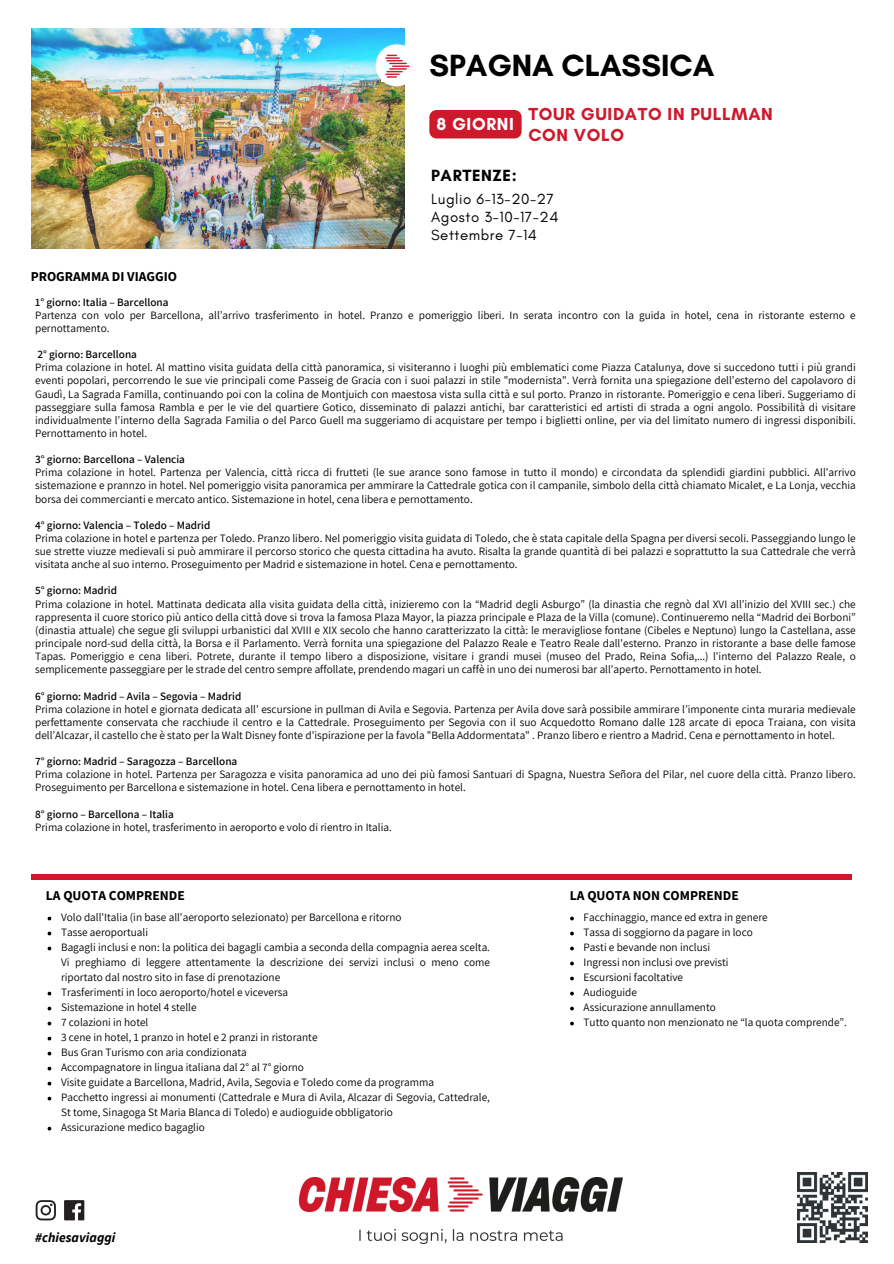
<style>
.page{position:relative;width:894px;height:1264px;background:#fff}
.page>*{position:absolute;margin:0;border:0;box-sizing:border-box;transform-origin:0 0}
.t1{font:700 31.2px "Glacial Indifference";color:#000}
.t2{font:700 17.7px/20.2px "Glacial Indifference";letter-spacing:.035em;color:#ce192c}
.t3{font:700 17.7px "Glacial Indifference";letter-spacing:.035em;color:#fff}
.t4{font:700 16.5px "Glacial Indifference";letter-spacing:.035em;color:#000}
.t5{font:15px/18px "Glacial Indifference";letter-spacing:.035em;color:#000}
.t6{font:700 13.5px "Source Sans Pro";color:#000}
.t7{font:italic 700 13.5px "Source Sans Pro";letter-spacing:.005em;color:#000}
.t8{font:11.25px/13px "Assistant";color:#000;text-align:justify}
.t9{font:600 11.25px "Assistant";color:#000}
</style>
<div class="page">
<div style="left:31px;top:874px;width:820px;height:5px;background:#ce192c"></div>
<img style="left:31px;top:29px;width:373px;height:219px">
<img style="left:298px;top:1177px;width:324px;height:65px">
<img style="left:797px;top:1172px;width:70px;height:70px">
<img style="left:35px;top:1200px;width:50px;height:21px">
<div style="left:375px;top:44px;width:42px;height:42px;background:#fff;border-radius:50%"></div>
<img style="left:385px;top:54px;width:25px;height:24px">
<svg style="left:48px;top:916px;width:3px;height:4px"></svg>
<svg style="left:48px;top:931px;width:3px;height:4px"></svg>
<svg style="left:48px;top:946px;width:3px;height:4px"></svg>
<svg style="left:48px;top:991px;width:3px;height:4px"></svg>
<svg style="left:48px;top:1006px;width:3px;height:4px"></svg>
<svg style="left:48px;top:1021px;width:3px;height:4px"></svg>
<svg style="left:48px;top:1036px;width:3px;height:4px"></svg>
<svg style="left:48px;top:1051px;width:3px;height:4px"></svg>
<svg style="left:48px;top:1066px;width:3px;height:4px"></svg>
<svg style="left:48px;top:1081px;width:3px;height:4px"></svg>
<div style="left:429px;top:110px;width:92px;height:28px;background:#ce192c"></div>
<p class="t1" style="left:429px;top:46px;width:286px">SPAGNA CLASSICA</p>
<p class="t3" style="left:436px;top:114px;width:79px">8 GIORNI</p>
<p class="t4" style="left:431px;top:165px;width:87px">PARTENZE:</p>
<p class="t2" style="left:528px;top:104px;width:246px">TOUR GUIDATO IN PULLMAN<br>CON VOLO</p>
<h4 class="t6" style="left:31px;top:268px;width:148px">PROGRAMMA DI VIAGGIO</h4>
<p class="t5" style="left:431px;top:190px;width:129px">Luglio 6-13-20-27<br>Agosto 3-10-17-24<br>Settembre 7-14</p>
<h2 class="t9" style="left:35px;top:294px;width:135px">1° giorno: Italia – Barcellona</h2>
<h2 class="t8" style="left:35px;top:308px;width:821px">Partenza con volo per Barcellona, all’arrivo trasferimento in hotel. Pranzo e pomeriggio liberi. In serata incontro con la guida in hotel, cena in ristorante esterno e pernottamento.</h2>
<h3 class="t9" style="left:37px;top:346px;width:101px">2° giorno: Barcellona</h3>
<p class="t8" style="left:35px;top:360px;width:822px">Prima colazione in hotel. Al mattino visita guidata della città panoramica, si visiteranno i luoghi più emblematici come Piazza Catalunya, dove si succedono tutti i più grandi eventi popolari, percorrendo le sue vie principali come Passeig de Gracia con i suoi palazzi in stile "modernista". Verrà fornita una spiegazione dell’esterno del capolavoro di Gaudì, La Sagrada Familla, continuando poi con la colina de Montjuich con maestosa vista sulla città e sul porto. Pranzo in ristorante. Pomeriggio e cena liberi. Suggeriamo di passeggiare sulla famosa Rambla e per le vie del quartiere Gotico, disseminato di palazzi antichi, bar caratteristici ed artisti di strada a ogni angolo. Possibilità di visitare individualmente l’interno della Sagrada Familia o del Parco Guell ma suggeriamo di acquistare per tempo i biglietti online, per via del limitato numero di ingressi disponibili.<br>Pernottamento in hotel.</p>
<p class="t9" style="left:35px;top:451px;width:151px">3° giorno: Barcellona – Valencia</p>
<p class="t8" style="left:35px;top:465px;width:821px">Prima colazione in hotel. Partenza per Valencia, città ricca di frutteti (le sue arance sono famose in tutto il mondo) e circondata da splendidi giardini pubblici. All'arrivo sistemazione e prannzo in hotel. Nel pomeriggio visita panoramica per ammirare la Cattedrale gotica con il campanile, simbolo della città chiamato Micalet, e La Lonja, vecchia borsa dei commercianti e mercato antico. Sistemazione in hotel, cena libera e pernottamento.</p>
<p class="t9" style="left:35px;top:517px;width:177px">4° giorno: Valencia – Toledo – Madrid</p>
<p class="t8" style="left:35px;top:531px;width:821px">Prima colazione in hotel e partenza per Toledo. Pranzo libero. Nel pomeriggio visita guidata di Toledo, che è stata capitale della Spagna per diversi secoli. Passeggiando lungo le sue strette viuzze medievali si può ammirare il percorso storico che questa cittadina ha avuto. Risalta la grande quantità di bei palazzi e soprattutto la sua Cattedrale che verrà visitata anche al suo interno. Proseguimento per Madrid e sistemazione in hotel. Cena e pernottamento.</p>
<p class="t9" style="left:35px;top:583px;width:83px">5° giorno: Madrid</p>
<p class="t8" style="left:35px;top:597px;width:821px">Prima colazione in hotel. Mattinata dedicata alla visita guidata della città, inizieremo con la “Madrid degli Asburgo” (la dinastia che regnò dal XVI all’inizio del XVIII sec.) che rappresenta il cuore storico più antico della città dove si trova la famosa Plaza Mayor, la piazza principale e Plaza de la Villa (comune). Continueremo nella “Madrid dei Borboni” (dinastia attuale) che segue gli sviluppi urbanistici dal XVIII e XIX secolo che hanno caratterizzato la città: le meravigliose fontane (Cibeles e Neptuno) lungo la Castellana, asse principale nord-sud della città, la Borsa e il Parlamento. Verrà fornita una spiegazione del Palazzo Reale e Teatro Reale dall'esterno. Pranzo in ristorante a base delle famose Tapas. Pomeriggio e cena liberi. Potrete, durante il tempo libero a disposizione, visitare i grandi musei (museo del Prado, Reina Sofia,...) l'interno del Palazzo Reale, o semplicemente passeggiare per le strade del centro sempre affollate, prendendo magari un caffè in uno dei numerosi bar all'aperto. Pernottamento in hotel.</p>
<p class="t9" style="left:35px;top:688px;width:208px">6° giorno: Madrid – Avila – Segovia – Madrid</p>
<p class="t8" style="left:35px;top:702px;width:822px">Prima colazione in hotel e giornata dedicata all' escursione in pullman di Avila e Segovia. Partenza per Avila dove sarà possibile ammirare l’imponente cinta muraria medievale perfettamente conservata che racchiude il centro e la Cattedrale. Proseguimento per Segovia con il suo Acquedotto Romano dalle 128 arcate di epoca Traiana, con visita dell’Alcazar, il castello che è stato per la Walt Disney fonte d'ispirazione per la favola "Bella Addormentata" . Pranzo libero e rientro a Madrid. Cena e pernottamento in hotel.</p>
<p class="t9" style="left:35px;top:753px;width:204px">7° giorno: Madrid – Saragozza – Barcellona</p>
<p class="t8" style="left:35px;top:767px;width:821px">Prima colazione in hotel. Partenza per Saragozza e visita panoramica ad uno dei più famosi Santuari di Spagna, Nuestra Señora del Pilar, nel cuore della città. Pranzo libero.<br>Proseguimento per Barcellona e sistemazione in hotel. Cena libera e pernottamento in hotel.</p>
<p class="t9" style="left:35px;top:806px;width:140px">8° giorno – Barcellona – Italia</p>
<p class="t8" style="left:35px;top:820px;width:358px">Prima colazione in hotel, trasferimento in aeroporto e volo di rientro in Italia.</p>
<p class="t6" style="left:46px;top:887px;width:140px">LA QUOTA COMPRENDE</p>
<p class="t6" style="left:569px;top:887px;width:170px">LA QUOTA NON COMPRENDE</p>
<p class="t8" style="left:61px;top:910px;width:342px">Volo dall'Italia (in base all'aeroporto selezionato) per Barcellona e ritorno</p>
<p class="t8" style="left:61px;top:925px;width:88px">Tasse aeroportuali</p>
<p class="t8" style="left:61px;top:939px;width:430px;line-height:15px">Bagagli inclusi e non: la politica dei bagagli cambia a seconda della compagnia aerea scelta.<br>Vi preghiamo di leggere attentamente la descrizione dei servizi inclusi o meno come riportato dal nostro sito in fase di prenotazione</p>
<h3 class="t8" style="left:61px;top:985px;width:229px">Trasferimenti in loco aeroporto/hotel e viceversa</h3>
<h3 class="t8" style="left:61px;top:1000px;width:137px">Sistemazione in hotel 4 stelle</h3>
<p class="t8" style="left:61px;top:1015px;width:89px">7 colazioni in hotel</p>
<p class="t8" style="left:61px;top:1030px;width:258px">3 cene in hotel, 1 pranzo in hotel e 2 pranzi in ristorante</p>
<p class="t8" style="left:61px;top:1045px;width:187px">Bus Gran Turismo con aria condizionata</p>
<p class="t8" style="left:61px;top:1060px;width:244px">Accompagnatore in lingua italiana dal 2° al 7° giorno</p>
<p class="t8" style="left:61px;top:1075px;width:374px">Visite guidate a Barcellona, Madrid, Avila, Segovia e Toledo come da programma</p>
<p class="t8" style="left:61px;top:1089px;width:430px;line-height:15px">Pacchetto ingressi ai monumenti (Cattedrale e Mura di Avila, Alcazar di Segovia, Cattedrale,<br>St tome, Sinagoga St Maria Blanca di Toledo) e audioguide obbligatorio</p>
<p class="t8" style="left:61px;top:1120px;width:145px">Assicurazione medico bagaglio</p>
<p class="t7" style="left:35px;top:1228px;width:82px">#chiesaviaggi</p>
<p class="t8" style="left:583px;top:910px;width:185px">Facchinaggio, mance ed extra in genere</p>
<p class="t8" style="left:583px;top:925px;width:171px">Tassa di soggiorno da pagare in loco</p>
<p class="t8" style="left:583px;top:940px;width:128px">Pasti e bevande non inclusi</p>
<p class="t8" style="left:583px;top:955px;width:146px">Ingressi non inclusi ove previsti</p>
<p class="t8" style="left:583px;top:970px;width:101px">Escursioni facoltative</p>
<p class="t8" style="left:583px;top:985px;width:55px">Audioguide</p>
<p class="t8" style="left:583px;top:1000px;width:134px">Assicurazione annullamento</p>
<p class="t8" style="left:583px;top:1015px;width:265px">Tutto quanto non menzionato ne “la quota comprende”.</p>
</div>
